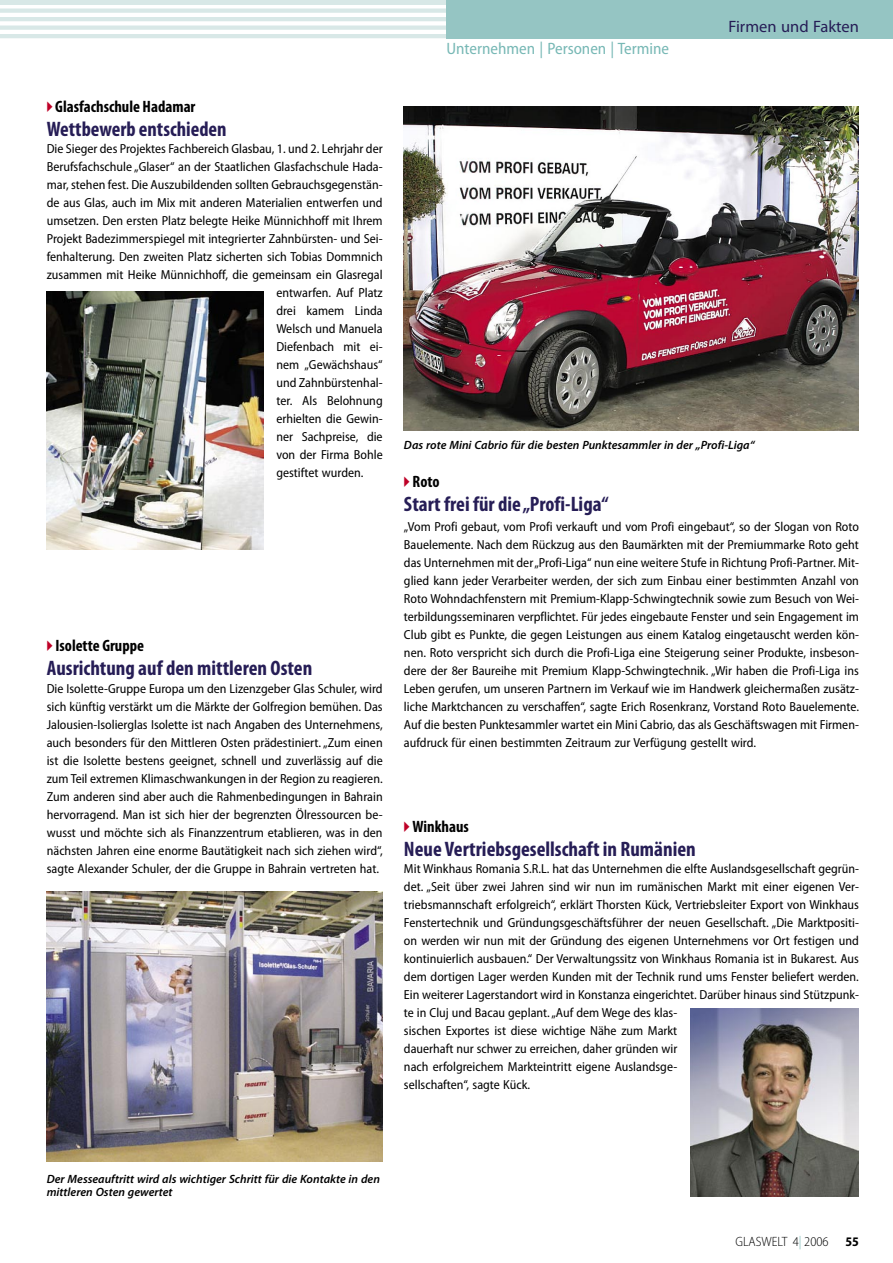
<style>
.page{position:relative;width:893px;height:1263px;background:#fff}
.page>*{position:absolute;margin:0;border:0;box-sizing:border-box;transform-origin:0 0}
.GW_Überschrift_F_F{font:700 condensed 21px "Myriad Pro";color:#261d56}
.GW_Firma_F_F{font:700 condensed 16.5px "Myriad Pro";color:#000}
.t1{font:semi-condensed 16.5px "Myriad Pro";color:#77b8b5}
.GW_Rubrik{font:16.5px "Myriad Pro";color:#261d56}
.GW_Überschrift_F_F-2{font:700 condensed 16.5px "Myriad Pro";color:#000}
.t2{font:300 semi-condensed 13.5px "Myriad Pro";letter-spacing:-.005em;color:#000}
.GW_Grundtext_F_F{font:semi-condensed 13.2px/18px "Myriad Pro";color:#000;text-align:justify}
.t3{font:700 semi-condensed 13.2px "Myriad Pro";color:#000}
.GW_Bildunterschrift{font:italic 600 12px/13.5px "Myriad Pro";color:#000}
.s1{color:#be0027}
.s2{color:#77b8b5}
</style>
<div class="page">
<hr style="left:0;top:9px;width:446px;height:4px;background:#d8e8e7">
<hr style="left:0;top:17px;width:446px;height:4px;background:#d8e8e7">
<hr style="left:0;top:26px;width:446px;height:4px;background:#d8e8e7">
<hr style="left:0;top:34px;width:446px;height:4px;background:#d8e8e7">
<hr style="left:0;top:0;width:446px;height:4px;background:#d8e8e7">
<div style="left:446px;top:0;width:447px;height:38px;background:#95c5c3"></div>
<img style="left:47px;top:291px;width:217px;height:258px">
<img style="left:404px;top:106px;width:455px;height:324px">
<img style="left:47px;top:891px;width:336px;height:270px">
<img style="left:690px;top:1009px;width:169px;height:187px">
<p class="GW_Firma_F_F" style="left:47px;top:98px;width:150px"><span class="s1">▸</span> Glasfachschule Hadamar</p>
<p class="GW_Überschrift_F_F" style="left:47px;top:118px;width:181px">Wettbewerb entschieden</p>
<p class="GW_Grundtext_F_F" style="left:47px;top:140px;width:337px">Die Sieger des Projektes Fachbereich Glasbau, 1. und 2. Lehrjahr der</p>
<p class="GW_Grundtext_F_F" style="left:47px;top:158px;width:337px">Berufsfachschule „Glaser“ an der Staatlichen Glasfachschule Hada-</p>
<p class="GW_Grundtext_F_F" style="left:47px;top:176px;width:337px">mar, stehen fest. Die Auszubildenden sollten Gebrauchsgegenstän-</p>
<p class="GW_Grundtext_F_F" style="left:47px;top:194px;width:337px">de aus Glas, auch im Mix mit anderen Materialien entwerfen und</p>
<p class="GW_Grundtext_F_F" style="left:47px;top:212px;width:337px">umsetzen. Den ersten Platz belegte Heike Münnichhoff mit Ihrem</p>
<p class="GW_Grundtext_F_F" style="left:47px;top:230px;width:337px">Projekt Badezimmerspiegel mit integrierter Zahnbürsten- und Sei-</p>
<p class="GW_Grundtext_F_F" style="left:47px;top:248px;width:337px">fenhalterung. Den zweiten Platz sicherten sich Tobias Dommnich</p>
<p class="GW_Grundtext_F_F" style="left:47px;top:266px;width:337px">zusammen mit Heike Münnichhoff, die gemeinsam ein Glasregal</p>
<p class="GW_Grundtext_F_F" style="left:276px;top:284px;width:108px">entwarfen. Auf Platz</p>
<p class="GW_Grundtext_F_F" style="left:276px;top:302px;width:108px">drei kamem Linda</p>
<p class="GW_Grundtext_F_F" style="left:276px;top:320px;width:108px">Welsch und Manuela</p>
<p class="GW_Grundtext_F_F" style="left:276px;top:338px;width:108px">Diefenbach mit ei-</p>
<p class="GW_Grundtext_F_F" style="left:276px;top:356px;width:108px">nem „Gewächshaus“</p>
<p class="GW_Grundtext_F_F" style="left:276px;top:374px;width:108px">und Zahnbürstenhal-</p>
<p class="GW_Grundtext_F_F" style="left:276px;top:392px;width:108px">ter. Als Belohnung</p>
<p class="GW_Grundtext_F_F" style="left:276px;top:410px;width:108px">erhielten die Gewin-</p>
<p class="GW_Grundtext_F_F" style="left:276px;top:428px;width:108px">ner Sachpreise, die</p>
<p class="GW_Grundtext_F_F" style="left:276px;top:446px;width:108px">von der Firma Bohle</p>
<p class="GW_Grundtext_F_F" style="left:276px;top:464px;width:89px">gestiftet wurden.</p>
<p class="GW_Überschrift_F_F-2" style="left:47px;top:637px;width:99px"><span class="s1">▸</span> Isolette Gruppe</p>
<p class="GW_Überschrift_F_F" style="left:47px;top:657px;width:267px">Ausrichtung auf den mittleren Osten</p>
<p class="GW_Grundtext_F_F" style="left:47px;top:680px;width:337px">Die Isolette-Gruppe Europa um den Lizenzgeber Glas Schuler, wird sich künftig verstärkt um die Märkte der Golfregion bemühen. Das Jalousien-Isolierglas Isolette ist nach Angaben des Unternehmens, auch besonders für den Mittleren Osten prädestiniert. „Zum einen ist die Isolette bestens geeignet, schnell und zuverlässig auf die zum Teil extremen Klimaschwankungen in der Region zu reagieren.<br>Zum anderen sind aber auch die Rahmenbedingungen in Bahrain hervorragend. Man ist sich hier der begrenzten Ölressourcen be&shy;wusst und möchte sich als Finanzzentrum etablieren, was in den nächsten Jahren eine enorme Bautätigkeit nach sich ziehen wird“, sagte Alexander Schuler, der die Gruppe in Bahrain vertreten hat.</p>
<p class="t1" style="left:446px;top:39px;width:224px">Unternehmen | Personen | Termine</p>
<p class="GW_Rubrik" style="left:728px;top:18px;width:132px">Firmen und Fakten</p>
<p class="GW_Bildunterschrift" style="left:404px;top:438px;width:352px">Das rote Mini Cabrio für die besten Punktesammler in der „Profi-Liga“</p>
<p class="GW_Firma_F_F" style="left:404px;top:472px;width:37px"><span class="s1">▸</span> Roto</p>
<p class="GW_Überschrift_F_F" style="left:404px;top:492px;width:206px">Start frei für die „Profi-Liga“</p>
<p class="GW_Grundtext_F_F" style="left:404px;top:518px;width:456px">„Vom Profi gebaut, vom Profi verkauft und vom Profi eingebaut“, so der Slogan von Roto Bauelemente. Nach dem Rückzug aus den Baumärkten mit der Premiummarke Roto geht das Unternehmen mit der „Profi-Liga“ nun eine weitere Stufe in Richtung Profi-Partner. Mit&shy;glied kann jeder Verarbeiter werden, der sich zum Einbau einer bestimmten Anzahl von Roto Wohndachfenstern mit Premium-Klapp-Schwingtechnik sowie zum Besuch von Wei&shy;terbildungsseminaren verpflichtet. Für jedes eingebaute Fenster und sein Engagement im Club gibt es Punkte, die gegen Leistungen aus einem Katalog eingetauscht werden kön&shy;nen. Roto verspricht sich durch die Profi-Liga eine Steigerung seiner Produkte, insbeson&shy;dere der 8er Baureihe mit Premium Klapp-Schwingtechnik. „Wir haben die Profi-Liga ins Leben gerufen, um unseren Partnern im Verkauf wie im Handwerk gleichermaßen zusätz&shy;liche Marktchancen zu verschaffen“, sagte Erich Rosenkranz, Vorstand Roto Bauelemente.<br>Auf die besten Punktesammler wartet ein Mini Cabrio, das als Geschäftswagen mit Firmen&shy;aufdruck für einen bestimmten Zeitraum zur Verfügung gestellt wird.</p>
<p class="GW_Firma_F_F" style="left:404px;top:817px;width:66px"><span class="s1">▸</span> Winkhaus</p>
<p class="GW_Überschrift_F_F" style="left:404px;top:837px;width:293px">Neue Vertriebsgesellschaft in Rumänien</p>
<p class="GW_Grundtext_F_F" style="left:404px;top:860px;width:457px;text-align:left">Mit Winkhaus Romania S.R.L. hat das Unternehmen die elfte Auslandsgesellschaft gegrün&shy;det. „Seit über zwei Jahren sind wir nun im rumänischen Markt mit einer eigenen Ver&shy;triebsmannschaft erfolgreich“, erklärt Thorsten Kück, Vertriebsleiter Export von Winkhaus Fenstertechnik und Gründungsgeschäftsführer der neuen Gesellschaft. „Die Marktpositi&shy;on werden wir nun mit der Gründung des eigenen Unternehmens vor Ort festigen und kontinuierlich ausbauen.“ Der Verwaltungssitz von Winkhaus Romania ist in Bukarest. Aus dem dortigen Lager werden Kunden mit der Technik rund ums Fenster beliefert werden.<br>Ein weiterer Lagerstandort wird in Konstanza eingerichtet. Darüber hinaus sind Stützpunk&shy;te in Cluj und Bacau geplant. „Auf dem Wege des klas-<br>sischen Exportes ist diese wichtige Nähe zum Markt<br>dauerhaft nur schwer zu erreichen, daher gründen wir<br>nach erfolgreichem Markteintritt eigene Auslandsge-<br>sellschaften“, sagte Kück.</p>
<p class="GW_Bildunterschrift" style="left:47px;top:1172px;width:335px">Der Messeauftritt wird als wichtiger Schritt für die Kontakte in den mittleren Osten gewertet</p>
<p class="t2" style="left:736px;top:1234px;width:94px">GLASWELT 4<span class="s2">|</span> 2006</p>
<p class="t3" style="left:845px;top:1234px;width:15px">55</p>
</div>
